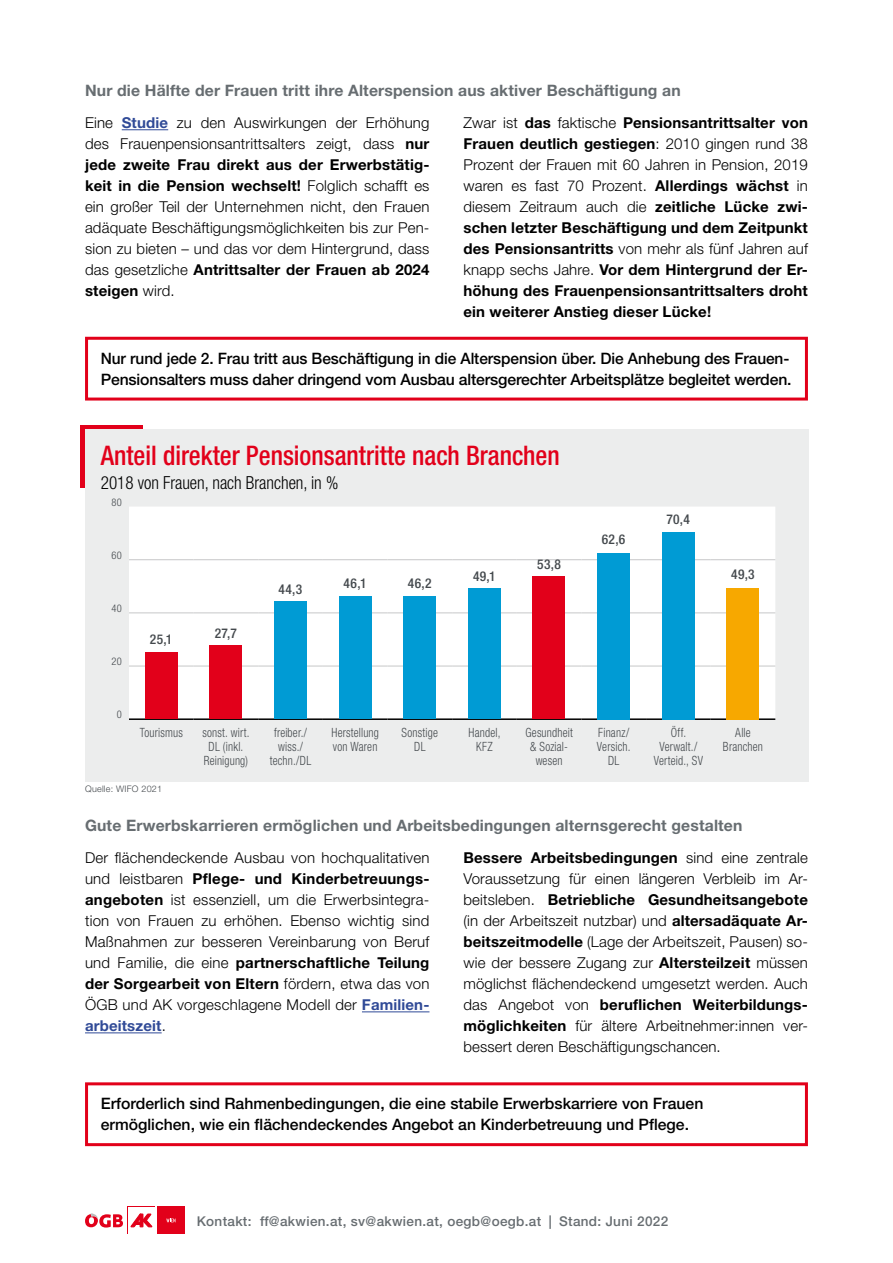
<style>
.page{position:relative;width:893px;height:1263px;background:#fff}
.page>*{position:absolute;margin:0;border:0;box-sizing:border-box;transform-origin:0 0}
.t1{font:500 condensed 27px "Helvetica Neue LT Std";color:#e2001a;scale:.95 1}
.t2{font:300 condensed 18px "Helvetica Neue LT Std";color:#000;scale:.95 1}
.t3{font:500 15.75px/21px "Helvetica Neue LT Std";letter-spacing:-.005em;color:#000}
.t4{font:700 15.75px "Helvetica Neue LT Std";letter-spacing:.01em;color:#676d71}
.t5{font:300 15px/21px "Helvetica Neue LT Std";letter-spacing:.01em;color:#000;text-align:justify}
.t6{font:700 15px/21px "Helvetica Neue LT Std";letter-spacing:.01em;color:#000;text-align:justify}
.t7{font:500 13.5px "Helvetica Neue LT Std";letter-spacing:.025em;color:#676d71}
.t8{font:500 condensed 13.5px "Helvetica Neue LT Std";letter-spacing:.035em;color:#44494d}
.t9{font:300 condensed 12.75px/14.2px "Helvetica Neue LT Std";letter-spacing:.015em;color:#44494d;text-align:center;scale:.9 1}
.t10{font:300 condensed 10.5px "Helvetica Neue LT Std";letter-spacing:.04em;color:#44494d}
.t11{font:300 9px "Helvetica Neue LT Std";letter-spacing:.025em;color:#44494d}
.s1{font-weight:700;color:#304a97}
.s2{font-weight:700}
.s3{font-weight:300}
</style>
<div class="page">
<svg style="left:131px;top:1214px;width:21px;height:13px"></svg>
<div style="left:157px;top:1207px;width:28px;height:27px;background:#e2001a"></div>
<svg style="left:166px;top:1218px;width:9px;height:4px"></svg>
<svg style="left:85px;top:1213px;width:38px;height:14px"></svg>
<hr style="left:122px;top:129px;width:46px;height:1px;background:#304a97">
<div style="left:85px;top:337px;width:723px;height:63px;border:3px solid #e2001a"></div>
<hr style="left:362px;top:1011px;width:67px;height:1px;background:#304a97">
<hr style="left:85px;top:1032px;width:77px;height:1px;background:#304a97">
<div style="left:85px;top:1082px;width:723px;height:64px;border:3px solid #e2001a"></div>
<div style="left:81px;top:425px;width:62px;height:63px;background:#e2001a"></div>
<div style="left:85px;top:429px;width:723px;height:353px;background:#eceded"></div>
<div style="left:129px;top:507px;width:646px;height:211px;background:#fff"></div>
<hr style="left:129px;top:559px;width:65px;height:1px;background:#c6c7c8">
<hr style="left:194px;top:559px;width:64px;height:1px;background:#c6c7c8">
<hr style="left:258px;top:559px;width:65px;height:1px;background:#c6c7c8">
<hr style="left:323px;top:559px;width:64px;height:1px;background:#c6c7c8">
<hr style="left:387px;top:559px;width:65px;height:1px;background:#c6c7c8">
<hr style="left:452px;top:559px;width:65px;height:1px;background:#c6c7c8">
<hr style="left:517px;top:559px;width:64px;height:1px;background:#c6c7c8">
<hr style="left:581px;top:559px;width:65px;height:1px;background:#c6c7c8">
<hr style="left:646px;top:559px;width:65px;height:1px;background:#c6c7c8">
<hr style="left:711px;top:559px;width:64px;height:1px;background:#c6c7c8">
<hr style="left:129px;top:613px;width:65px;height:1px;background:#c6c7c8">
<hr style="left:194px;top:613px;width:64px;height:1px;background:#c6c7c8">
<hr style="left:258px;top:613px;width:65px;height:1px;background:#c6c7c8">
<hr style="left:323px;top:613px;width:64px;height:1px;background:#c6c7c8">
<hr style="left:387px;top:613px;width:65px;height:1px;background:#c6c7c8">
<hr style="left:452px;top:613px;width:65px;height:1px;background:#c6c7c8">
<hr style="left:517px;top:613px;width:64px;height:1px;background:#c6c7c8">
<hr style="left:581px;top:613px;width:65px;height:1px;background:#c6c7c8">
<hr style="left:646px;top:613px;width:65px;height:1px;background:#c6c7c8">
<hr style="left:711px;top:613px;width:64px;height:1px;background:#c6c7c8">
<hr style="left:129px;top:666px;width:65px;height:1px;background:#c6c7c8">
<hr style="left:194px;top:666px;width:64px;height:1px;background:#c6c7c8">
<hr style="left:258px;top:666px;width:65px;height:1px;background:#c6c7c8">
<hr style="left:323px;top:666px;width:64px;height:1px;background:#c6c7c8">
<hr style="left:387px;top:666px;width:65px;height:1px;background:#c6c7c8">
<hr style="left:452px;top:666px;width:65px;height:1px;background:#c6c7c8">
<hr style="left:517px;top:666px;width:64px;height:1px;background:#c6c7c8">
<hr style="left:581px;top:666px;width:65px;height:1px;background:#c6c7c8">
<hr style="left:646px;top:666px;width:65px;height:1px;background:#c6c7c8">
<hr style="left:711px;top:666px;width:64px;height:1px;background:#c6c7c8">
<hr style="left:129px;top:718px;width:65px;height:2px;background:#000">
<hr style="left:194px;top:718px;width:64px;height:2px;background:#000">
<hr style="left:258px;top:718px;width:65px;height:2px;background:#000">
<hr style="left:323px;top:718px;width:64px;height:2px;background:#000">
<hr style="left:387px;top:718px;width:65px;height:2px;background:#000">
<hr style="left:452px;top:718px;width:65px;height:2px;background:#000">
<hr style="left:517px;top:718px;width:64px;height:2px;background:#000">
<hr style="left:581px;top:718px;width:65px;height:2px;background:#000">
<hr style="left:646px;top:718px;width:65px;height:2px;background:#000">
<hr style="left:711px;top:718px;width:64px;height:2px;background:#000">
<div style="left:145px;top:652px;width:32px;height:67px;background:#e2001a"></div>
<div style="left:210px;top:646px;width:32px;height:73px;background:#e2001a"></div>
<div style="left:274px;top:601px;width:33px;height:118px;background:#009bd4"></div>
<div style="left:339px;top:597px;width:32px;height:122px;background:#009bd4"></div>
<div style="left:404px;top:596px;width:32px;height:123px;background:#009bd4"></div>
<div style="left:468px;top:589px;width:32px;height:130px;background:#009bd4"></div>
<div style="left:533px;top:576px;width:32px;height:143px;background:#e2001a"></div>
<div style="left:597px;top:553px;width:33px;height:166px;background:#009bd4"></div>
<div style="left:662px;top:532px;width:32px;height:187px;background:#009bd4"></div>
<div style="left:727px;top:588px;width:32px;height:131px;background:#f7a800"></div>
<p class="t4" style="left:85px;top:81px;width:597px">Nur die Hälfte der Frauen tritt ihre Alterspension aus aktiver Beschäftigung an</p>
<p class="t5" style="left:85px;top:111px;width:346px">Eine <span class="s1">Studie</span> zu den Auswirkungen der Erhöhung des Frauenpensionsantrittsalters zeigt, dass <span class="s2">nur jede zweite Frau direkt aus der Erwerbstätig&shy;keit in die Pension wechselt!</span> Folglich schafft es ein großer Teil der Unternehmen nicht, den Frauen adäquate Beschäftigungsmöglichkeiten bis zur Pen&shy;sion zu bieten – und das vor dem Hintergrund, dass das gesetzliche <span class="s2">Antrittsalter der Frauen ab 2024 steigen</span> wird.</p>
<p class="t6" style="left:463px;top:111px;width:346px"><span class="s3">Zwar ist</span> das <span class="s3">faktische</span> Pensionsantrittsalter von Frauen deutlich gestiegen<span class="s3">: 2010 gingen rund 38<br>Prozent der Frauen mit 60 Jahren in Pension, 2019 waren es fast 70 Prozent.</span> Allerdings wächst <span class="s3">in diesem Zeitraum auch die</span> zeitliche Lücke zwi&shy;schen letzter Beschäftigung und dem Zeitpunkt des Pensionsantritts <span class="s3">von mehr als fünf Jahren auf knapp sechs Jahre.</span> Vor dem Hintergrund der Er&shy;höhung des Frauenpensionsantrittsalters droht ein weiterer Anstieg dieser Lücke!</p>
<p class="t3" style="left:101px;top:347px;width:692px">Nur rund jede 2. Frau tritt aus Beschäftigung in die Alterspension über. Die Anhebung des Frauen-<br>Pensionsalters muss daher dringend vom Ausbau altersgerechter Arbeitsplätze begleitet werden.</p>
<h1 class="t1" style="left:101px;top:439px;width:485px">Anteil direkter Pensionsantritte nach Branchen</h1>
<p class="t2" style="left:101px;top:472px;width:252px">2018 von Frauen, nach Branchen, in %</p>
<p class="t10" style="left:111px;top:496px;width:12px">80</p>
<p class="t10" style="left:111px;top:549px;width:12px">60</p>
<p class="t10" style="left:111px;top:602px;width:12px">40</p>
<p class="t10" style="left:112px;top:655px;width:12px">20</p>
<p class="t10" style="left:117px;top:708px;width:7px">0</p>
<p class="t8" style="left:150px;top:631px;width:24px">25,1</p>
<p class="t8" style="left:215px;top:625px;width:24px">27,7</p>
<p class="t8" style="left:278px;top:581px;width:25px">44,3</p>
<p class="t8" style="left:344px;top:575px;width:24px">46,1</p>
<p class="t8" style="left:408px;top:575px;width:25px">46,2</p>
<p class="t8" style="left:473px;top:568px;width:24px">49,1</p>
<p class="t8" style="left:537px;top:556px;width:25px">53,8</p>
<p class="t8" style="left:602px;top:531px;width:25px">62,6</p>
<p class="t8" style="left:667px;top:511px;width:25px">70,4</p>
<p class="t8" style="left:731px;top:566px;width:25px">49,3</p>
<p class="t9" style="left:140px;top:725px;width:49px">Tourismus</p>
<p class="t9" style="left:202px;top:725px;width:54px">sonst. wirt.<br>DL (inkl.<br>Reinigung)</p>
<p class="t9" style="left:270px;top:725px;width:48px">freiber./ wiss./ techn./DL</p>
<p class="t9" style="left:331px;top:725px;width:54px;text-align:left">Herstellung von Waren</p>
<p class="t9" style="left:402px;top:725px;width:42px">Sonstige<br>DL</p>
<p class="t9" style="left:468px;top:725px;width:37px">Handel,<br>KFZ</p>
<p class="t9" style="left:525px;top:725px;width:54px">Gesundheit &amp; Sozial&shy;wesen</p>
<p class="t9" style="left:597px;top:725px;width:39px">Finanz/<br>Versich.<br>DL</p>
<p class="t9" style="left:654px;top:725px;width:56px">Öff.<br>Verwalt./<br>Verteid., SV</p>
<p class="t9" style="left:723px;top:725px;width:46px">Alle<br>Branchen</p>
<p class="t11" style="left:85px;top:783px;width:78px">Quelle: WIFO 2021</p>
<p class="t4" style="left:85px;top:816px;width:659px">Gute Erwerbskarrieren ermöglichen und Arbeitsbedingungen alternsgerecht gestalten</p>
<p class="t5" style="left:85px;top:846px;width:346px">Der flächendeckende Ausbau von hochqualitativen und leistbaren <span class="s2">Pflege- und Kinderbetreuungs&shy;angeboten</span> ist essenziell, um die Erwerbsintegra&shy;tion von Frauen zu erhöhen. Ebenso wichtig sind Maßnahmen zur besseren Vereinbarung von Beruf und Familie, die eine <span class="s2">partnerschaftliche Teilung der Sorgearbeit von Eltern</span> fördern, etwa das von ÖGB und AK vorgeschlagene Modell der <span class="s1">Familien&shy;arbeitszeit</span>.</p>
<p class="t5" style="left:463px;top:846px;width:346px"><span class="s2">Bessere Arbeitsbedingungen</span> sind eine zentrale Voraussetzung für einen längeren Verbleib im Ar&shy;beitsleben. <span class="s2">Betriebliche Gesundheitsangebote </span>(in der Arbeitszeit nutzbar) und <span class="s2">altersadäquate Ar&shy;beitszeitmodelle</span> (Lage der Arbeitszeit, Pausen) so&shy;wie der bessere Zugang zur <span class="s2">Altersteilzeit</span> müssen möglichst flächendeckend umgesetzt werden. Auch das Angebot von <span class="s2">beruflichen Weiterbildungs&shy;möglichkeiten</span> für ältere Arbeitnehmer:innen ver&shy;bessert deren Beschäftigungschancen.</p>
<p class="t3" style="left:101px;top:1093px;width:604px">Erforderlich sind Rahmenbedingungen, die eine stabile Erwerbskarriere von Frauen ermöglichen, wie ein flächendeckendes Angebot an Kinderbetreuung und Pflege.</p>
<p class="t7" style="left:197px;top:1213px;width:473px">Kontakt: ff@akwien.at, sv@akwien.at, oegb@oegb.at | Stand: Juni 2022</p>
</div>
